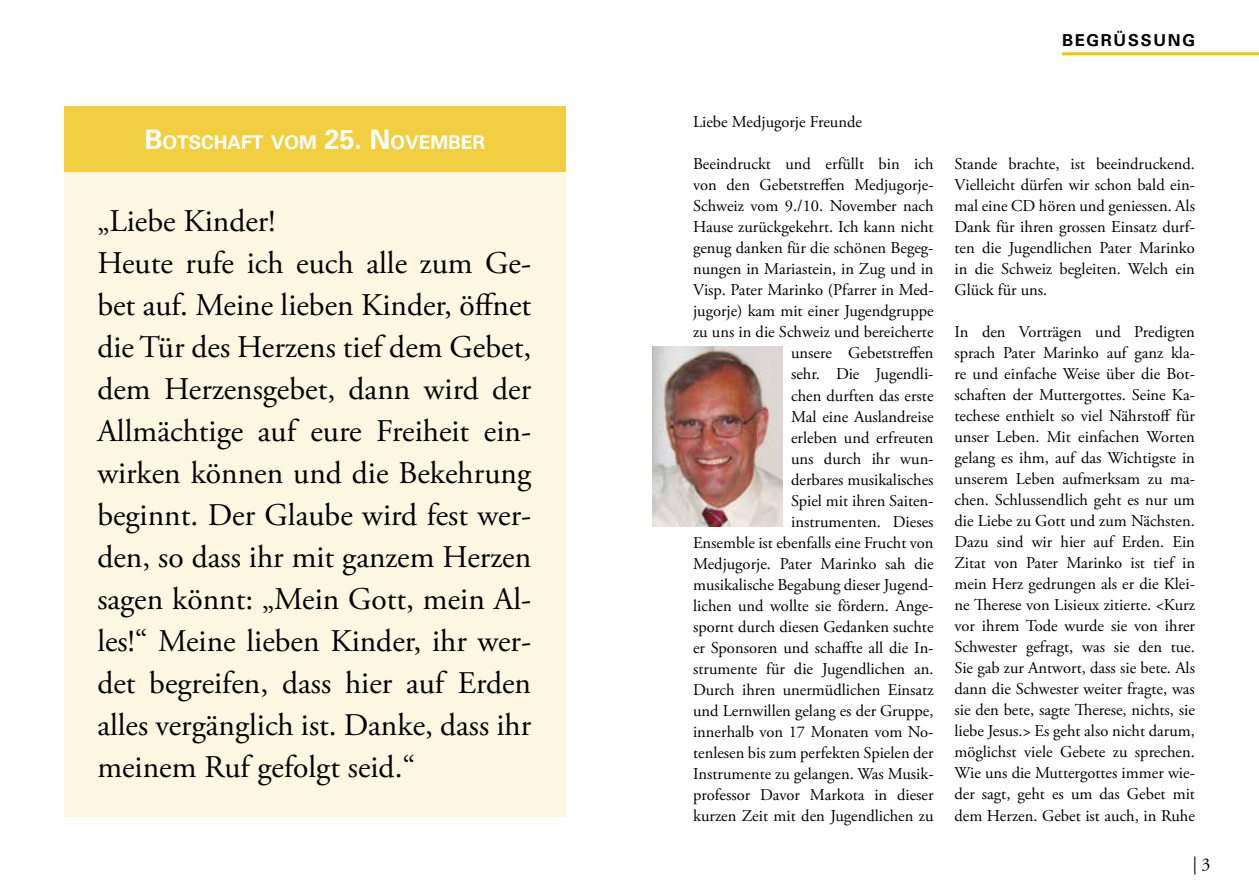
<style>
.page{position:relative;width:1259px;height:893px;background:#fff}
.page>*{position:absolute;margin:0;border:0;box-sizing:border-box;transform-origin:0 0}
.t1{font:31.5px/42px "Adobe Garamond Pro";color:#000}
.t2{font:700 18.9px "Univers";color:#fff}
.t3{font:18px "Adobe Garamond Pro";color:#000}
.t4{font:16.5px/21px "Adobe Garamond Pro";color:#000;text-align:justify}
.t5{font:700 16.5px "Univers";letter-spacing:.1em;color:#000}
.s1{font-size:27px}
</style>
<div class="page">
<hr style="left:1062px;top:52px;width:197px;height:3px;background:#edc500">
<div style="left:64px;top:106px;width:502px;height:710px;background:#fdf6e0"></div>
<div style="left:64px;top:106px;width:502px;height:66px;background:#f1cf41"></div>
<img style="left:652px;top:347px;width:130px;height:179px">
<p class="t2" style="left:144px;top:131px;width:342px"><span class="s1">B</span>OTSCHAFT VOM <span class="s1">25. N</span>OVEMBER</p>
<p class="t1" style="left:97px;top:201px;width:435px">„Liebe Kinder!<br>Heute rufe ich euch alle zum Ge&shy;bet auf. Meine lieben Kinder, öffnet die Tür des Herzens tief dem Gebet, dem Herzensgebet, dann wird der<br>Allmächtige auf eure Freiheit ein&shy;wirken können und die Bekehrung beginnt. Der Glaube wird fest wer&shy;den, so dass ihr mit ganzem Herzen sagen könnt: „Mein Gott, mein Al&shy;les!“ Meine lieben Kinder, ihr wer&shy;det begreifen, dass hier auf Erden alles vergänglich ist. Danke, dass ihr meinem Ruf gefolgt seid.“</p>
<p class="t5" style="left:1062px;top:30px;width:135px">BEGRÜSSUNG</p>
<p class="t4" style="left:693px;top:112px;width:170px">Liebe Medjugorje Freunde</p>
<p class="t4" style="left:693px;top:154px;width:242px;text-align:right">Beeindruckt und erfüllt bin ich von den Gebetstreffen Medjugorje-<br>Schweiz vom 9./10. November nach<br>Hause zurückgekehrt. Ich kann nicht genug danken für die schönen Begeg&shy;nungen in Mariastein, in Zug und in<br>Visp. Pater Marinko (Pfarrer in Med&shy;jugorje) kam mit einer Jugendgruppe zu uns in die Schweiz und bereicherte unsere Gebetstreffen<br>sehr. Die Jugendli-<br>chen durften das erste<br>Mal eine Auslandreise<br>erleben und erfreuten<br>uns durch ihr wun-<br>derbares musikalisches<br>Spiel mit ihren Saiten-<br>instrumenten. Dieses<br>Ensemble ist ebenfalls eine Frucht von<br>Medjugorje. Pater Marinko sah die musikalische Begabung dieser Jugend&shy;lichen und wollte sie fördern. Ange&shy;spornt durch diesen Gedanken suchte er Sponsoren und schaffte all die In&shy;strumente für die Jugendlichen an.<br>Durch ihren unermüdlichen Einsatz und Lernwillen gelang es der Gruppe, innerhalb von 17 Monaten vom No&shy;tenlesen bis zum perfekten Spielen der<br>Instrumente zu gelangen. Was Musik&shy;professor Davor Markota in dieser kurzen Zeit mit den Jugendlichen zu</p>
<p class="t4" style="left:954px;top:154px;width:242px">Stande brachte, ist beeindruckend.<br>Vielleicht dürfen wir schon bald ein&shy;mal eine CD hören und geniessen. Als Dank für ihren grossen Einsatz durf&shy;ten die Jugendlichen Pater Marinko in die Schweiz begleiten. Welch ein Glück für uns.</p>
<p class="t4" style="left:954px;top:322px;width:242px">In den Vorträgen und Predigten sprach Pater Marinko auf ganz kla&shy;re und einfache Weise über die Bot&shy;schaften der Muttergottes. Seine Ka&shy;techese enthielt so viel Nährstoff für unser Leben. Mit einfachen Worten gelang es ihm, auf das Wichtigste in unserem Leben aufmerksam zu ma&shy;chen. Schlussendlich geht es nur um die Liebe zu Gott und zum Nächsten.<br>Dazu sind wir hier auf Erden. Ein Zitat von Pater Marinko ist tief in mein Herz gedrungen als er die Klei&shy;ne Therese von Lisieux zitierte. &lt;Kurz vor ihrem Tode wurde sie von ihrer Schwester gefragt, was sie den tue.<br>Sie gab zur Antwort, dass sie bete. Als dann die Schwester weiter fragte, was sie den bete, sagte Therese, nichts, sie liebe Jesus.&gt; Es geht also nicht darum, möglichst viele Gebete zu sprechen.<br>Wie uns die Muttergottes immer wie&shy;der sagt, geht es um das Gebet mit dem Herzen. Gebet ist auch, in Ruhe</p>
<p class="t3" style="left:1192px;top:853px;width:19px">| 3</p>
</div>
